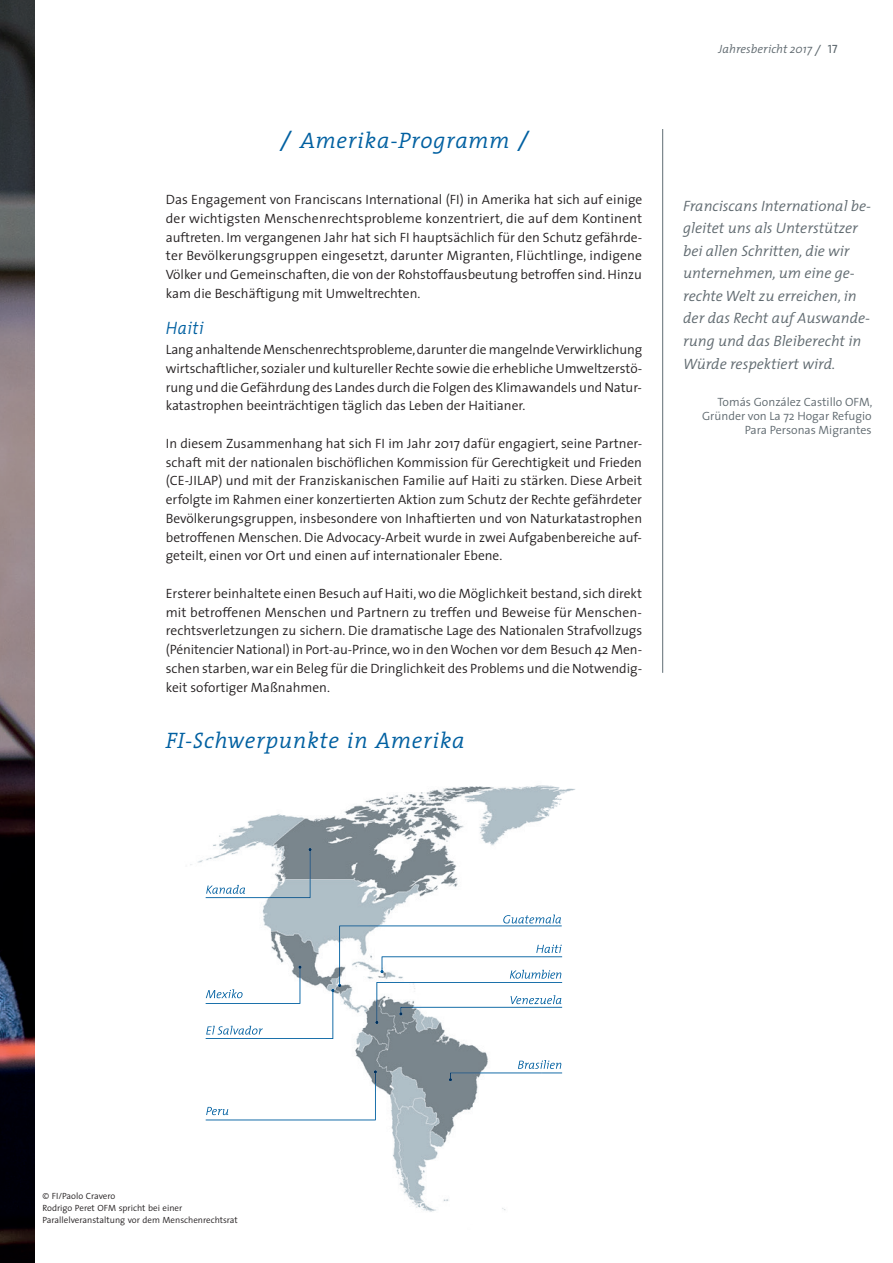
<style>
.page{position:relative;width:893px;height:1263px;background:#fff}
.page>*{position:absolute;margin:0;border:0;box-sizing:border-box;transform-origin:0 0}
.t1{font:italic 300 22.5px "The Serif";letter-spacing:.03em;color:#0160a1}
.t2{font:italic 300 18px "The Mix";letter-spacing:.03em;color:#0160a1;scale:.92 1}
.t3{font:italic 300 15px/22.5px "The Mix";color:#5f696f}
.t4{font:300 13.5px/18.8px "The Sans";color:#231f20;text-align:justify}
.t5{font:300 12px/14.4px "The Sans";color:#5f696f;text-align:right}
.t6{font:italic 300 12px "The Mix";color:#5f696f}
.t7{font:300 9px/12px "The Sans";color:#231f20}
.s1{font-size:30px}
.s2{font-size:16.5px}
.s3{font-family:"The Sans Caps";font-weight:400;font-style:normal}
</style>
<div class="page">
<img style="left:190px;top:785px;width:385px;height:427px">
<svg style="left:206px;top:848px;width:106px;height:50px"></svg>
<svg style="left:206px;top:1070px;width:171px;height:50px"></svg>
<img style="left:503px;top:914px;width:58px;height:9px">
<img style="left:518px;top:1060px;width:43px;height:9px">
<svg style="left:206px;top:925px;width:356px;height:114px"></svg>
<svg style="left:449px;top:1072px;width:113px;height:9px"></svg>
<img style="left:0;top:0;width:34px;height:1263px">
<hr style="left:662px;top:129px;width:1px;height:544px;background:#717d83">
<h1 class="t1" style="left:280px;top:122px;width:250px"><span class="s1">/</span> Amerika-Programm <span class="s1">/</span></h1>
<p class="t4" style="left:166px;top:190px;width:478px">Das Engagement von Franciscans International (FI) in Amerika hat sich auf einige der wichtigsten Menschenrechtsprobleme konzentriert, die auf dem Kontinent auftreten. Im vergangenen Jahr hat sich FI hauptsächlich für den Schutz gefährde&shy;ter Bevölkerungsgruppen eingesetzt, darunter Migranten, Flüchtlinge, indigene Völker und Gemeinschaften, die von der Rohstoffausbeutung betroffen sind. Hinzu kam die Beschäftigung mit Umweltrechten.</p>
<h2 class="t2" style="left:166px;top:313px;width:43px">Haiti</h2>
<p class="t4" style="left:166px;top:340px;width:478px">Lang anhaltende Menschenrechtsprobleme, darunter die mangelnde Verwirklichung wirtschaftlicher, sozialer und kultureller Rechte sowie die erhebliche Umweltzerstö&shy;rung und die Gefährdung des Landes durch die Folgen des Klimawandels und Natur&shy;katastrophen beeinträchtigen täglich das Leben der Haitianer.</p>
<p class="t4" style="left:166px;top:433px;width:478px">In diesem Zusammenhang hat sich FI im Jahr 2017 dafür engagiert, seine Partner&shy;schaft mit der nationalen bischöflichen Kommission für Gerechtigkeit und Frieden (CE-JILAP) und mit der Franziskanischen Familie auf Haiti zu stärken. Diese Arbeit erfolgte im Rahmen einer konzertierten Aktion zum Schutz der Rechte gefährdeter Bevölke rungsgruppen, insbesondere von Inhaftierten und von Naturkatastrophen betroffenen Menschen. Die Advocacy-Arbeit wurde in zwei Aufgabenbereiche auf&shy;geteilt, einen vor Ort und einen auf internationaler Ebene.</p>
<p class="t4" style="left:166px;top:583px;width:478px">Ersterer beinhaltete einen Besuch auf Haiti, wo die Möglichkeit bestand, sich direkt mit betroffenen Menschen und Partnern zu treffen und Beweise für Menschen&shy;rechtsverletzungen zu sichern. Die dramatische Lage des Nationalen Strafvollzugs (Pénitencier National) in Port-au-Prince, wo in den Wochen vor dem Besuch 42 Men&shy;schen starben, war ein Beleg für die Dringlichkeit des Problems und die Notwendig&shy;keit sofortiger Maßnahmen.</p>
<h1 class="t1" style="left:166px;top:722px;width:301px">FI-Schwerpunkte in Amerika</h1>
<p class="t6" style="left:719px;top:39px;width:120px">Jahresbericht 2017 <span class="s2">/</span> <span class="s3">17</span></p>
<p class="t3" style="left:683px;top:194px;width:189px">Franciscans International be&shy;gleitet uns als Unter stützer bei allen Schritten, die wir unternehmen, um eine ge&shy;rechte Welt zu erreichen, in der das Recht auf Auswande&shy;rung und das Bleiberecht in<br>Würde respektiert wird.</p>
<p class="t5" style="left:702px;top:394px;width:172px">Tomás González Castillo OFM,<br>Gründer von La 72 Hogar Refugio<br>Para Personas Migrantes</p>
<p class="t7" style="left:43px;top:1190px;width:197px">© FI/Paolo Cravero<br>Rodrigo Peret OFM spricht bei einer<br>Parallelveranstaltung vor dem Menschenrechtsrat</p>
</div>
